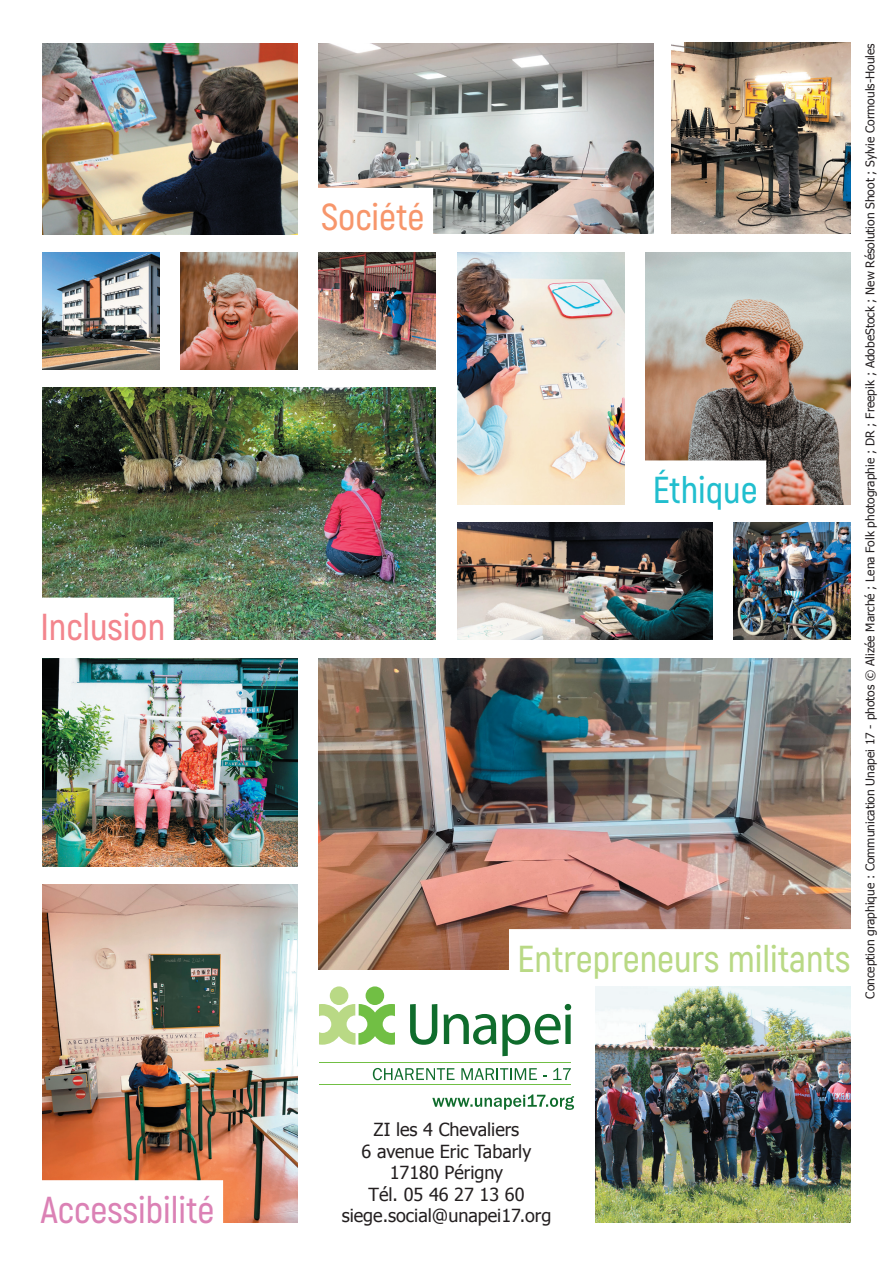
<style>
.page{position:relative;width:893px;height:1263px;background:#fff}
.page>*{position:absolute;margin:0;border:0;box-sizing:border-box;transform-origin:0 0}
.t1{font:600 37.5px "Akrobat";color:#b9d985}
.t2{font:600 37.5px "Akrobat";color:#db81b5}
.t3{font:600 37.5px "Akrobat";color:#f3858d}
.t4{font:600 37.5px "Akrobat";color:#21bece}
.t5{font:600 37.5px "Akrobat";color:#f7966b}
.t6{font:18px/21.6px "Tahoma";color:#231f20;text-align:center}
.t7{font:12px "Tahoma";color:#231f20}
</style>
<div class="page">
<img style="left:319px;top:43px;width:335px;height:191px">
<img style="left:672px;top:43px;width:178px;height:191px">
<img style="left:319px;top:252px;width:117px;height:117px">
<img style="left:181px;top:252px;width:117px;height:117px">
<img style="left:43px;top:252px;width:116px;height:117px">
<img style="left:43px;top:387px;width:393px;height:252px">
<div style="left:32px;top:598px;width:142px;height:52px;background:#fff"></div>
<img style="left:645px;top:252px;width:205px;height:252px">
<img style="left:457px;top:252px;width:167px;height:252px">
<img style="left:733px;top:522px;width:117px;height:117px">
<img style="left:457px;top:522px;width:255px;height:117px">
<div style="left:644px;top:460px;width:122px;height:53px;background:#fff"></div>
<img style="left:43px;top:43px;width:255px;height:192px">
<img style="left:43px;top:658px;width:255px;height:208px">
<img style="left:319px;top:658px;width:531px;height:311px">
<img style="left:43px;top:884px;width:255px;height:338px">
<img style="left:595px;top:986px;width:255px;height:236px">
<div style="left:509px;top:929px;width:350px;height:52px;background:#fff"></div>
<div style="left:313px;top:188px;width:120px;height:52px;background:#fff"></div>
<div style="left:330px;top:986px;width:18px;height:19px;background:#b9d985;border-radius:50%"></div>
<svg style="left:319px;top:1004px;width:76px;height:41px"></svg>
<div style="left:366px;top:986px;width:18px;height:19px;background:#71bf44;border-radius:50%"></div>
<svg style="left:410px;top:1004px;width:27px;height:41px"></svg>
<svg style="left:444px;top:1014px;width:52px;height:31px"></svg>
<svg style="left:502px;top:1004px;width:69px;height:52px"></svg>
<svg style="left:373px;top:1068px;width:82px;height:12px"></svg>
<svg style="left:461px;top:1068px;width:76px;height:12px"></svg>
<svg style="left:553px;top:1068px;width:18px;height:12px"></svg>
<hr style="left:319px;top:1062px;width:252px;height:1px;background:#71bf44">
<hr style="left:319px;top:1084px;width:252px;height:1px;background:#71bf44">
<svg style="left:432px;top:1094px;width:142px;height:16px"></svg>
<div style="left:32px;top:1180px;width:191px;height:53px;background:#fff"></div>
<h1 class="t3" style="left:40px;top:604px;width:126px">Inclusion</h1>
<h1 class="t2" style="left:40px;top:1187px;width:176px">Accessibilité</h1>
<h1 class="t5" style="left:321px;top:194px;width:105px">Société</h1>
<h1 class="t4" style="left:653px;top:467px;width:106px">Éthique</h1>
<h1 class="t1" style="left:517px;top:936px;width:334px">Entrepreneurs militants</h1>
<p class="t7" style="left:862px;top:998px;width:957px;rotate:-90deg">Conception graphique : Communication Unapei 17 - photos © Alizée Marché ; Lena Folk photographie ; DR ; Freepik ; AdobeStock ; New Résolution Shoot ; Sylvie Cormouls-Houles</p>
<h2 class="t6" style="left:342px;top:1118px;width:211px">ZI les 4 Chevaliers<br>6 avenue Eric Tabarly<br>17180 Périgny<br>Tél. 05 46 27 13 60 siege.social@unapei17.org</h2>
</div>
